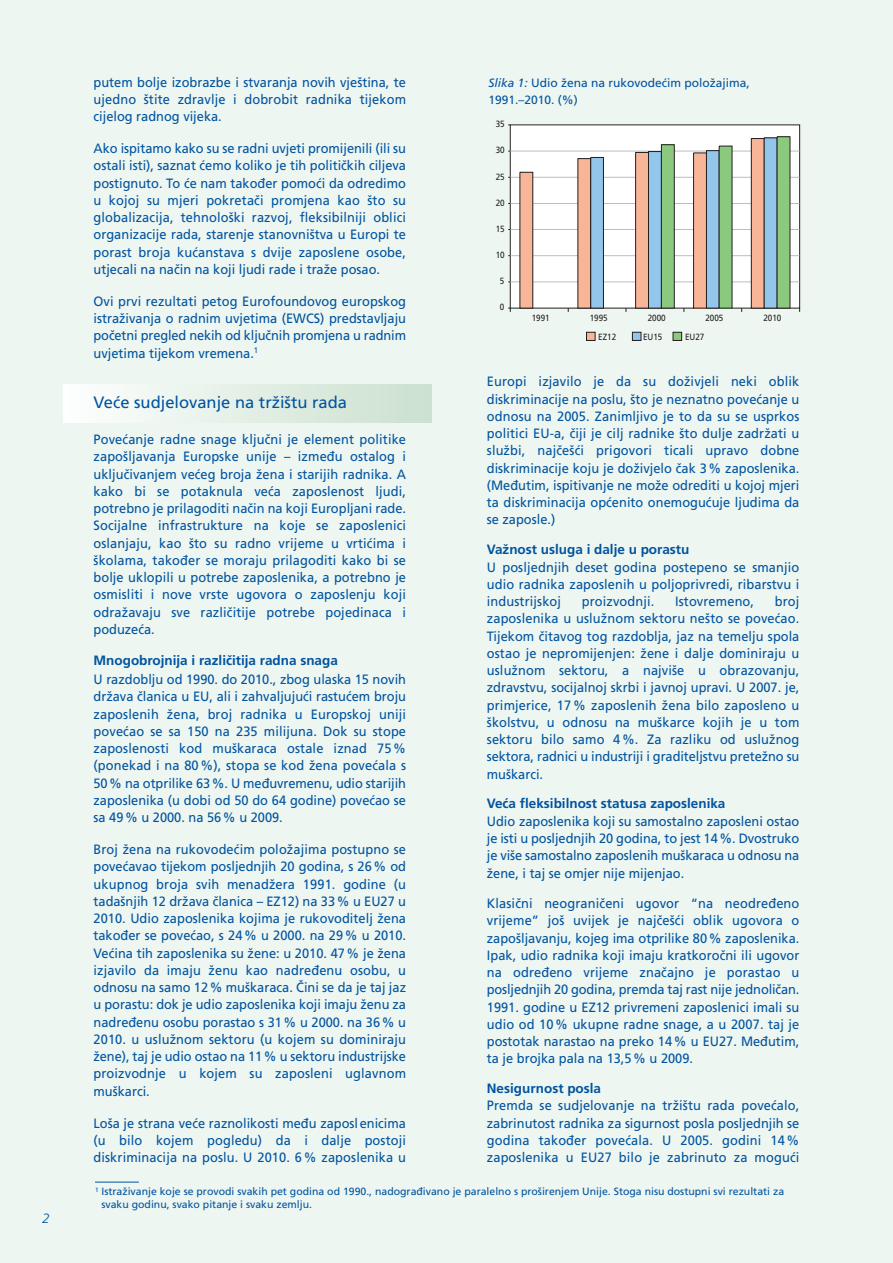
<style>
.page{position:relative;width:893px;height:1263px;background:#edf6f0}
.page>*{position:absolute;margin:0;border:0;box-sizing:border-box;transform-origin:0 0}
.t1{font:16.5px "Frutiger LT Com";color:#0153a0}
.t2{font:13.5px/17.2px "Frutiger LT Com";color:#0153a0;text-align:justify;scale:.95 1}
.t3{font:700 13.5px "Frutiger LT Com";color:#0153a0}
.t4{font:italic 300 13.5px "Frutiger LT Com";color:#0153a0}
.t5{font:12px/17.2px "Frutiger LT Com";color:#0153a0}
.t6{font:10.5px/12.6px "Frutiger LT Com";color:#0153a0}
.t7{font:9px "Frutiger LT Com";color:#231f20;scale:.9 1}
.s1{font-style:italic}
</style>
<div class="page">
<div style="left:64px;top:384px;width:368px;height:38px;background:linear-gradient(to right,#fdfefe,#cbe0cf)"></div>
<div style="left:510px;top:125px;width:290px;height:183px;background:#fff"></div>
<div style="left:510px;top:124px;width:290px;height:184px;border:1px solid #231f20"></div>
<hr style="left:510px;top:281px;width:289px;height:1px;background:#bcbdc0">
<hr style="left:510px;top:255px;width:289px;height:1px;background:#bcbdc0">
<hr style="left:510px;top:229px;width:289px;height:1px;background:#bcbdc0">
<hr style="left:510px;top:203px;width:289px;height:1px;background:#bcbdc0">
<hr style="left:510px;top:177px;width:289px;height:1px;background:#bcbdc0">
<hr style="left:510px;top:151px;width:289px;height:1px;background:#bcbdc0">
<div style="left:520px;top:172px;width:13px;height:136px;background:#f9b598"></div>
<div style="left:578px;top:159px;width:13px;height:149px;background:#f9b598"></div>
<div style="left:636px;top:152px;width:12px;height:156px;background:#f9b598"></div>
<div style="left:635px;top:152px;width:14px;height:156px;border:1px solid #231f20"></div>
<div style="left:693px;top:153px;width:13px;height:155px;background:#f9b598"></div>
<div style="left:693px;top:153px;width:14px;height:155px;border:1px solid #231f20"></div>
<div style="left:751px;top:139px;width:13px;height:169px;background:#f9b598"></div>
<div style="left:751px;top:138px;width:14px;height:170px;border:1px solid #231f20"></div>
<div style="left:591px;top:157px;width:12px;height:151px;background:#92c6eb"></div>
<div style="left:590px;top:157px;width:14px;height:151px;border:1px solid #231f20"></div>
<div style="left:648px;top:152px;width:13px;height:156px;background:#92c6eb"></div>
<div style="left:648px;top:151px;width:14px;height:157px;border:1px solid #231f20"></div>
<div style="left:706px;top:151px;width:13px;height:157px;background:#92c6eb"></div>
<div style="left:706px;top:150px;width:13px;height:158px;border:1px solid #231f20"></div>
<div style="left:764px;top:138px;width:13px;height:170px;background:#92c6eb"></div>
<div style="left:764px;top:137px;width:13px;height:171px;border:1px solid #231f20"></div>
<div style="left:661px;top:145px;width:13px;height:163px;background:#8bca7e"></div>
<div style="left:661px;top:144px;width:14px;height:164px;border:1px solid #231f20"></div>
<div style="left:719px;top:146px;width:13px;height:162px;background:#8bca7e"></div>
<div style="left:719px;top:146px;width:13px;height:162px;border:1px solid #231f20"></div>
<div style="left:777px;top:137px;width:13px;height:171px;background:#8bca7e"></div>
<div style="left:586px;top:332px;width:9px;height:8px;background:#f9b598"></div>
<div style="left:586px;top:332px;width:9px;height:9px;border:1px solid #231f20"></div>
<div style="left:632px;top:332px;width:9px;height:8px;background:#92c6eb"></div>
<div style="left:632px;top:332px;width:9px;height:9px;border:1px solid #231f20"></div>
<div style="left:673px;top:332px;width:9px;height:8px;background:#8bca7e"></div>
<div style="left:673px;top:332px;width:9px;height:9px;border:1px solid #231f20"></div>
<hr style="left:95px;top:1182px;width:44px;height:1px;background:#0153a0">
<p class="t4" style="left:42px;top:1210px;width:9px">2</p>
<p class="t2" style="left:94px;top:73px;width:330px">putem bolje izobrazbe i stvaranja novih vještina, te ujedno štite zdravlje i dobrobit radnika tijekom cijelog radnog vijeka.</p>
<p class="t2" style="left:94px;top:140px;width:330px">Ako ispitamo kako su se radni uvjeti promijenili (ili su ostali isti), saznat ćemo koliko je tih političkih ciljeva postignuto. To će nam također pomoći da odredimo u kojoj su mjeri pokretači promjena kao što su globalizacija, tehnološki razvoj, fleksibilniji oblici organizacije rada, starenje stanovništva u Europi te porast broja kućanstava s dvije zaposlene osobe, utjecali na način na koji ljudi rade i traže posao.</p>
<p class="t2" style="left:94px;top:293px;width:330px">Ovi prvi rezultati petog Eurofoundovog europskog istraživanja o radnim uvjetima (EWCS) predstavljaju početni pregled nekih od ključnih promjena u radnim uvjetima tijekom vremena.<sup>1</sup></p>
<p class="t1" style="left:94px;top:392px;width:255px">Veće sudjelovanje na tržištu rada</p>
<p class="t2" style="left:94px;top:431px;width:330px">Povećanje radne snage ključni je element politike zapošljavanja Europske unije – između ostalog i uključivanjem većeg broja žena i starijih radnika. A kako bi se potaknula veća zaposlenost ljudi, potrebno je prilagoditi način na koji Europljani rade.<br>Socijalne infrastrukture na koje se zaposlenici oslanjaju, kao što su radno vrijeme u vrtićima i školama, također se moraju prilagoditi kako bi se bolje uklopili u potrebe zaposlenika, a potrebno je osmisliti i nove vrste ugovora o zaposlenju koji odražavaju sve različitije potrebe pojedinaca i poduzeća.</p>
<p class="t3" style="left:94px;top:652px;width:246px">Mnogobrojnija i različitija radna snaga</p>
<p class="t2" style="left:94px;top:671px;width:330px">U razdoblju od 1990. do 2010., zbog ulaska 15 novih država članica u EU, ali i zahvaljujući rastućem broju zaposlenih žena, broj radnika u Europskoj uniji povećao se sa 150 na 235 milijuna. Dok su stope zaposlenosti kod muškaraca ostale iznad 75% (ponekad i na 80%), stopa se kod žena povećala s 50% na otprilike 63%. U međuvremenu, udio starijih zaposlenika (u dobi od 50 do 64 godine) povećao se sa 49% u 2000. na 56% u 2009.</p>
<p class="t2" style="left:94px;top:841px;width:330px">Broj žena na rukovodećim položajima postupno se povećavao tijekom posljednjih 20 godina, s 26% od ukupnog broja svih menadžera 1991. godine (u tadašnjih 12 država članica – EZ12) na 33% u EU27 u 2010. Udio zaposlenika kojima je rukovoditelj žena također se povećao, s 24% u 2000. na 29% u 2010.<br>Većina tih zaposlenika su žene: u 2010. 47% je žena izjavilo da imaju ženu kao nadređenu osobu, u odnosu na samo 12% muškaraca. Čini se da je taj jaz u porastu: dok je udio zaposlenika koji imaju ženu za nadređenu osobu porastao s 31% u 2000. na 36% u 2010. u uslužnom sektoru (u kojem su dominiraju žene), taj je udio ostao na 11% u sektoru industrijske proizvodnje u kojem su zaposleni uglavnom muškarci.</p>
<p class="t2" style="left:94px;top:1114px;width:330px">Loša je strana veće raznolikosti među zaposlenicima (u bilo kojem pogledu) da i dalje postoji diskriminacija na poslu. U 2010. 6% zaposlenika u</p>
<p class="t5" style="left:488px;top:74px;width:263px"><span class="s1">Slika 1:</span> Udio žena na rukovodećim položajima,<br>1991.–2010. (%)</p>
<p class="t7" style="left:496px;top:119px;width:12px">35</p>
<p class="t7" style="left:496px;top:145px;width:12px">30</p>
<p class="t7" style="left:496px;top:171px;width:12px">25</p>
<p class="t7" style="left:496px;top:197px;width:12px">20</p>
<p class="t7" style="left:496px;top:223px;width:12px">15</p>
<p class="t7" style="left:496px;top:250px;width:12px">10</p>
<p class="t7" style="left:500px;top:276px;width:7px">5</p>
<p class="t7" style="left:500px;top:302px;width:7px">0</p>
<p class="t7" style="left:532px;top:313px;width:22px">1991</p>
<p class="t7" style="left:590px;top:313px;width:22px">1995</p>
<p class="t7" style="left:648px;top:313px;width:22px">2000</p>
<p class="t7" style="left:705px;top:313px;width:22px">2005</p>
<p class="t7" style="left:763px;top:313px;width:22px">2010</p>
<p class="t7" style="left:598px;top:331px;width:22px">EZ12</p>
<p class="t7" style="left:643px;top:331px;width:23px">EU15</p>
<p class="t7" style="left:685px;top:331px;width:23px">EU27</p>
<p class="t2" style="left:487px;top:373px;width:330px">Europi izjavilo je da su doživjeli neki oblik diskriminacije na poslu, što je neznatno povećanje u odnosu na 2005. Zanimljivo je to da su se usprkos politici EU-a, čiji je cilj radnike što dulje zadržati u službi, najčešći prigovori ticali upravo dobne diskriminacije koju je doživjelo čak 3% zaposlenika. (Međutim, ispitivanje ne može odrediti u kojoj mjeri ta diskriminacija općenito onemogućuje ljudima da se zaposle.)</p>
<p class="t3" style="left:487px;top:541px;width:204px">Važnost usluga i dalje u porastu</p>
<p class="t2" style="left:487px;top:558px;width:330px">U posljednjih deset godina postepeno se smanjio udio radnika zaposlenih u poljoprivredi, ribarstvu i industrijskoj</p>
<p class="t2" style="left:487px;top:593px;width:330px;text-indent:288px">broj zaposlenika u uslužnom sektoru nešto se povećao.<br>Tijekom čitavog tog razdoblja, jaz na temelju spola ostao je nepromijenjen: žene i dalje dominiraju u uslužnom sektoru, a najviše u obrazovanju, zdravstvu, socijalnoj skrbi i javnoj upravi. U 2007. je, primjerice, 17% zaposlenih žena bilo zaposleno u školstvu, u odnosu na muškarce kojih je u tom sektoru bilo samo 4%. Za razliku od uslužnog sektora, radnici u industriji i graditeljstvu pretežno su muškarci.</p>
<p class="t3" style="left:487px;top:795px;width:240px">Veća fleksibilnost statusa zaposlenika</p>
<p class="t2" style="left:487px;top:812px;width:330px">Udio zaposlenika koji su samostalno zaposleni ostao je isti u posljednjih 20 godina, to jest 14%. Dvostruko je više samostalno zaposlenih muškaraca u odnosu na žene, i taj se omjer nije mijenjao.</p>
<p class="t2" style="left:487px;top:895px;width:330px">Klasični neograničeni ugovor “na neodređeno vrijeme” još uvijek je najčešći oblik ugovora o zapošljavanju, kojeg ima otprilike 80% zaposlenika.<br>Ipak, udio radnika koji imaju kratkoročni ili ugovor na određeno vrijeme značajno je porastao u posljednjih 20 godina, premda taj rast nije jednoličan.<br>1991. godine u EZ12 privremeni zaposlenici imali su udio od 10% ukupne radne snage, a u 2007. taj je postotak narastao na preko 14% u EU27. Međutim, ta je brojka pala na 13,5% u 2009.</p>
<p class="t3" style="left:487px;top:1080px;width:116px">Nesigurnost posla</p>
<p class="t2" style="left:487px;top:1097px;width:330px">Premda se sudjelovanje na tržištu rada povećalo, zabrinutost radnika za sigurnost posla posljednjih se godina također povećala. U 2005. godini 14% zaposlenika u EU27 bilo je zabrinuto za mogući</p>
<p class="t2" style="left:582px;top:593px;width:78px">proizvodnji.</p>
<p class="t2" style="left:675px;top:593px;width:85px">Istovremeno,</p>
<p class="t6" style="left:101px;top:1185px;width:684px;text-indent:-6px"><sup>1</sup> Istraživanje koje se provodi svakih pet godina od 1990., nadograđivano je paralelno s proširenjem Unije. Stoga nisu dostupni svi rezultati za svaku godinu, svako pitanje i svaku zemlju.</p>
</div>
